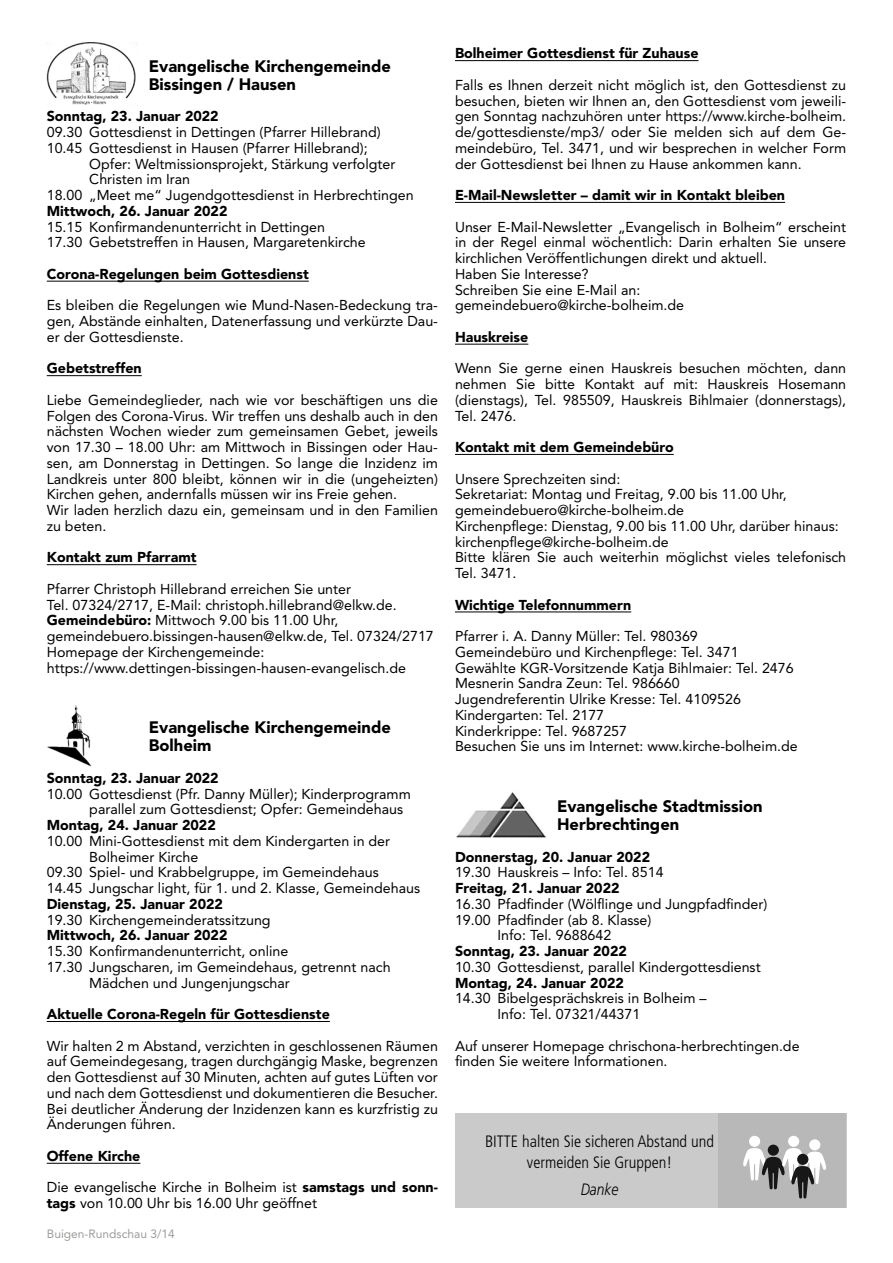
<style>
.page{position:relative;width:893px;height:1263px;background:#fff}
.page>*{position:absolute;margin:0;border:0;box-sizing:border-box;transform-origin:0 0}
.t1{font:900 16.5px/18px "Avenir";color:#000}
.t2{font:300 condensed 16.5px/21px "Frutiger";color:#000;text-align:center}
.t3{font:italic 300 16.5px "Frutiger";color:#000;scale:.84 1}
.t4{font:14.25px/15.8px "Avenir";color:#000}
.t5{font:900 14.25px "Avenir";color:#000}
.t6{font:12px "Avenir";color:#9d9d9c}
.s1{font-weight:900}
</style>
<div class="page">
<hr style="left:47px;top:281px;width:262px;height:1px;background:#000">
<hr style="left:47px;top:375px;width:95px;height:1px;background:#000">
<hr style="left:47px;top:564px;width:150px;height:1px;background:#000">
<hr style="left:47px;top:1021px;width:283px;height:1px;background:#000">
<hr style="left:47px;top:1163px;width:93px;height:1px;background:#000">
<hr style="left:455px;top:60px;width:243px;height:1px;background:#000">
<hr style="left:455px;top:202px;width:330px;height:1px;background:#000">
<hr style="left:455px;top:344px;width:73px;height:1px;background:#000">
<hr style="left:455px;top:454px;width:219px;height:1px;background:#000">
<hr style="left:455px;top:612px;width:176px;height:1px;background:#000">
<img style="left:47px;top:43px;width:89px;height:62px">
<img style="left:47px;top:705px;width:44px;height:62px">
<img style="left:456px;top:792px;width:90px;height:46px">
<div style="left:455px;top:1114px;width:391px;height:94px;background:#cacaca"></div>
<div style="left:719px;top:1114px;width:127px;height:94px;background:#b8b8b8"></div>
<svg style="left:743px;top:1136px;width:83px;height:62px"></svg>
<p class="t1" style="left:149px;top:57px;width:244px">Evangelische Kirchengemeinde<br>Bissingen / Hausen</p>
<p class="t5" style="left:47px;top:108px;width:173px">Sonntag, 23. Januar 2022</p>
<p class="t4" style="left:47px;top:124px;width:335px">09.30 Gottesdienst in Dettingen (Pfarrer Hillebrand)</p>
<p class="t4" style="left:47px;top:140px;width:323px">10.45 Gottesdienst in Hausen (Pfarrer Hillebrand);</p>
<p class="t4" style="left:89px;top:156px;width:308px">Opfer: Weltmissionsprojekt, Stärkung verfolgter</p>
<p class="t4" style="left:89px;top:171px;width:102px">Christen im Iran</p>
<p class="t4" style="left:47px;top:187px;width:368px">18.00 „Meet me“ Jugendgottesdienst in Herbrechtingen</p>
<p class="t5" style="left:47px;top:202px;width:182px">Mittwoch, 26. Januar 2022</p>
<p class="t4" style="left:47px;top:219px;width:320px">15.15 Konfirmandenunterricht in Dettingen<br>17.30 Gebetstreffen in Hausen, Margaretenkirche</p>
<p class="t5" style="left:47px;top:265px;width:264px">Corona-Regelungen beim Gottesdienst</p>
<p class="t4" style="left:47px;top:297px;width:393px;text-align:justify">Es bleiben die Regelungen wie Mund-Nasen-Bedeckung tra&shy;gen, Abstände einhalten, Datenerfassung und verkürzte Dau&shy;er der Gottesdienste.</p>
<p class="t5" style="left:47px;top:360px;width:96px">Gebetstreffen</p>
<p class="t4" style="left:47px;top:392px;width:393px">Liebe Gemeindeglieder, nach wie vor beschäftigen uns die Folgen des Corona-Virus. Wir treffen uns deshalb auch in den nächsten Wochen wieder zum gemeinsamen Gebet, jeweils von 17.30 – 18.00 Uhr: am Mittwoch in Bissingen oder Hau&shy;sen, am Donnerstag in Dettingen. So lange die Inzidenz im Landkreis unter 800 bleibt, können wir in die (ungeheizten)<br>Kirchen gehen, andernfalls müssen wir ins Freie gehen.<br>Wir laden herzlich dazu ein, gemeinsam und in den Familien zu beten.</p>
<p class="t5" style="left:47px;top:549px;width:151px">Kontakt zum Pfarramt</p>
<p class="t4" style="left:47px;top:581px;width:389px">Pfarrer Christoph Hillebrand erreichen Sie unter<br>Tel. 07324/2717, E-Mail: christoph.hillebrand@elkw.de.<br><span class="s1">Gemeindebüro:</span> Mittwoch 9.00 bis 11.00 Uhr, gemeindebuero.bissingen-hausen@elkw.de, Tel. 07324/2717<br>Homepage der Kirchengemeinde: https://www.dettingen-bissingen-hausen-evangelisch.de</p>
<p class="t1" style="left:149px;top:718px;width:244px">Evangelische Kirchengemeinde<br>Bolheim</p>
<p class="t5" style="left:47px;top:769px;width:173px">Sonntag, 23. Januar 2022</p>
<p class="t4" style="left:89px;top:786px;width:323px;text-indent:-43px">10.00 Gottesdienst (Pfr. Danny Müller); Kinderprogramm parallel zum Gottesdienst; Opfer: Gemeindehaus</p>
<p class="t5" style="left:47px;top:816px;width:171px">Montag, 24. Januar 2022</p>
<p class="t4" style="left:47px;top:833px;width:345px">10.00 Mini-Gottesdienst mit dem Kindergarten in der</p>
<p class="t4" style="left:89px;top:849px;width:111px">Bolheimer Kirche</p>
<p class="t4" style="left:47px;top:864px;width:334px">09.30 Spiel- und Krabbelgruppe, im Gemeindehaus</p>
<p class="t4" style="left:47px;top:880px;width:375px">14.45 Jungschar light, für 1. und 2. Klasse, Gemeindehaus</p>
<p class="t5" style="left:47px;top:895px;width:178px">Dienstag, 25. Januar 2022</p>
<p class="t4" style="left:47px;top:912px;width:225px">19.30 Kirchengemeinderatssitzung</p>
<p class="t5" style="left:47px;top:927px;width:182px">Mittwoch, 26. Januar 2022</p>
<p class="t4" style="left:47px;top:943px;width:243px">15.30 Konfirmandenunterricht, online</p>
<p class="t4" style="left:47px;top:959px;width:345px">17.30 Jungscharen, im Gemeindehaus, getrennt nach</p>
<p class="t4" style="left:89px;top:975px;width:202px">Mädchen und Jungenjungschar</p>
<p class="t5" style="left:47px;top:1005px;width:285px">Aktuelle Corona-Regeln für Gottesdienste</p>
<p class="t4" style="left:47px;top:1038px;width:393px;text-align:justify">Wir halten 2 m Abstand, verzichten in geschlossenen Räumen auf Gemeindegesang, tragen durchgängig Maske, begrenzen den Gottesdienst auf 30 Minuten, achten auf gutes Lüften vor und nach dem Gottesdienst und dokumentieren die Besucher.<br>Bei deutlicher Änderung der Inzidenzen kann es kurzfristig zu Änderungen führen.</p>
<p class="t5" style="left:47px;top:1147px;width:95px">Offene Kirche</p>
<p class="t4" style="left:47px;top:1179px;width:393px">Die evangelische Kirche in Bolheim ist <span class="s1">samstags und sonn&shy;tags</span> von 10.00 Uhr bis 16.00 Uhr geöffnet</p>
<p class="t6" style="left:47px;top:1227px;width:130px">Buigen-Rundschau 3/14</p>
<p class="t5" style="left:455px;top:45px;width:245px">Bolheimer Gottesdienst für Zuhause</p>
<p class="t4" style="left:455px;top:77px;width:393px;text-align:justify">Falls es Ihnen derzeit nicht möglich ist, den Gottesdienst zu besuchen, bieten wir Ihnen an, den Gottesdienst vom jeweili&shy;gen Sonntag nachzuhören unter https://www.kirche-bolheim. de/gottesdienste/mp3/ oder Sie melden sich auf dem Ge&shy;meindebüro, Tel. 3471, und wir besprechen in welcher Form der Gottesdienst bei Ihnen zu Hause ankommen kann.</p>
<p class="t5" style="left:455px;top:186px;width:332px">E-Mail-Newsletter – damit wir in Kontakt bleiben</p>
<p class="t4" style="left:455px;top:219px;width:393px">Unser E-Mail-Newsletter „Evangelisch in Bolheim“ erscheint in der Regel einmal wöchentlich: Darin erhalten Sie unsere kirchlichen Veröffentlichungen direkt und aktuell.<br>Haben Sie Interesse?<br>Schreiben Sie eine E-Mail an: gemeindebuero@kirche-bolheim.de</p>
<p class="t5" style="left:455px;top:328px;width:75px">Hauskreise</p>
<p class="t4" style="left:455px;top:360px;width:393px;text-align:justify">Wenn Sie gerne einen Hauskreis besuchen möchten, dann nehmen Sie bitte Kontakt auf mit: Hauskreis Hosemann (dienstags), Tel. 985509, Hauskreis Bihlmaier (donnerstags), Tel. 2476.</p>
<p class="t5" style="left:455px;top:438px;width:220px">Kontakt mit dem Gemeindebüro</p>
<p class="t4" style="left:455px;top:471px;width:393px">Unsere Sprechzeiten sind:<br>Sekretariat: Montag und Freitag, 9.00 bis 11.00 Uhr, gemeindebuero@kirche-bolheim.de<br>Kirchenpflege: Dienstag, 9.00 bis 11.00 Uhr, darüber hinaus: kirchenpflege@kirche-bolheim.de<br>Bitte klären Sie auch weiterhin möglichst vieles telefonisch Tel. 3471.</p>
<p class="t5" style="left:455px;top:596px;width:178px">Wichtige Telefonnummern</p>
<p class="t4" style="left:455px;top:628px;width:344px">Pfarrer i. A. Danny Müller: Tel. 980369<br>Gemeindebüro und Kirchenpflege: Tel. 3471<br>Gewählte KGR-Vorsitzende Katja Bihlmaier: Tel. 2476<br>Mesnerin Sandra Zeun: Tel. 986660<br>Jugendreferentin Ulrike Kresse: Tel. 4109526<br>Kindergarten: Tel. 2177<br>Kinderkrippe: Tel. 9687257<br>Besuchen Sie uns im Internet: www.kirche-bolheim.de</p>
<p class="t1" style="left:557px;top:797px;width:207px">Evangelische Stadtmission<br>Herbrechtingen</p>
<p class="t5" style="left:455px;top:848px;width:197px">Donnerstag, 20. Januar 2022</p>
<p class="t4" style="left:455px;top:864px;width:210px">19.30 Hauskreis – Info: Tel. 8514</p>
<p class="t5" style="left:455px;top:879px;width:166px">Freitag, 21. Januar 2022</p>
<p class="t4" style="left:455px;top:896px;width:314px">16.30 Pfadfinder (Wölflinge und Jungpfadfinder)</p>
<p class="t4" style="left:455px;top:912px;width:198px">19.00 Pfadfinder (ab 8. Klasse)</p>
<p class="t4" style="left:497px;top:927px;width:115px">Info: Tel. 9688642</p>
<p class="t5" style="left:455px;top:942px;width:173px">Sonntag, 23. Januar 2022</p>
<p class="t4" style="left:455px;top:959px;width:307px">10.30 Gottesdienst, parallel Kindergottesdienst</p>
<p class="t5" style="left:455px;top:974px;width:171px">Montag, 24. Januar 2022</p>
<p class="t4" style="left:497px;top:990px;width:211px;text-indent:-43px">14.30 Bibelgesprächskreis in Bolheim –<br>Info: Tel. 07321/44371</p>
<p class="t4" style="left:455px;top:1038px;width:346px">Auf unserer Homepage chrischona-herbrechtingen.de finden Sie weitere Informationen.</p>
<p class="t2" style="left:485px;top:1130px;width:231px">BITTE halten Sie sicheren Abstand und vermeiden Sie Gruppen!</p>
<p class="t3" style="left:581px;top:1179px;width:46px">Danke</p>
</div>
